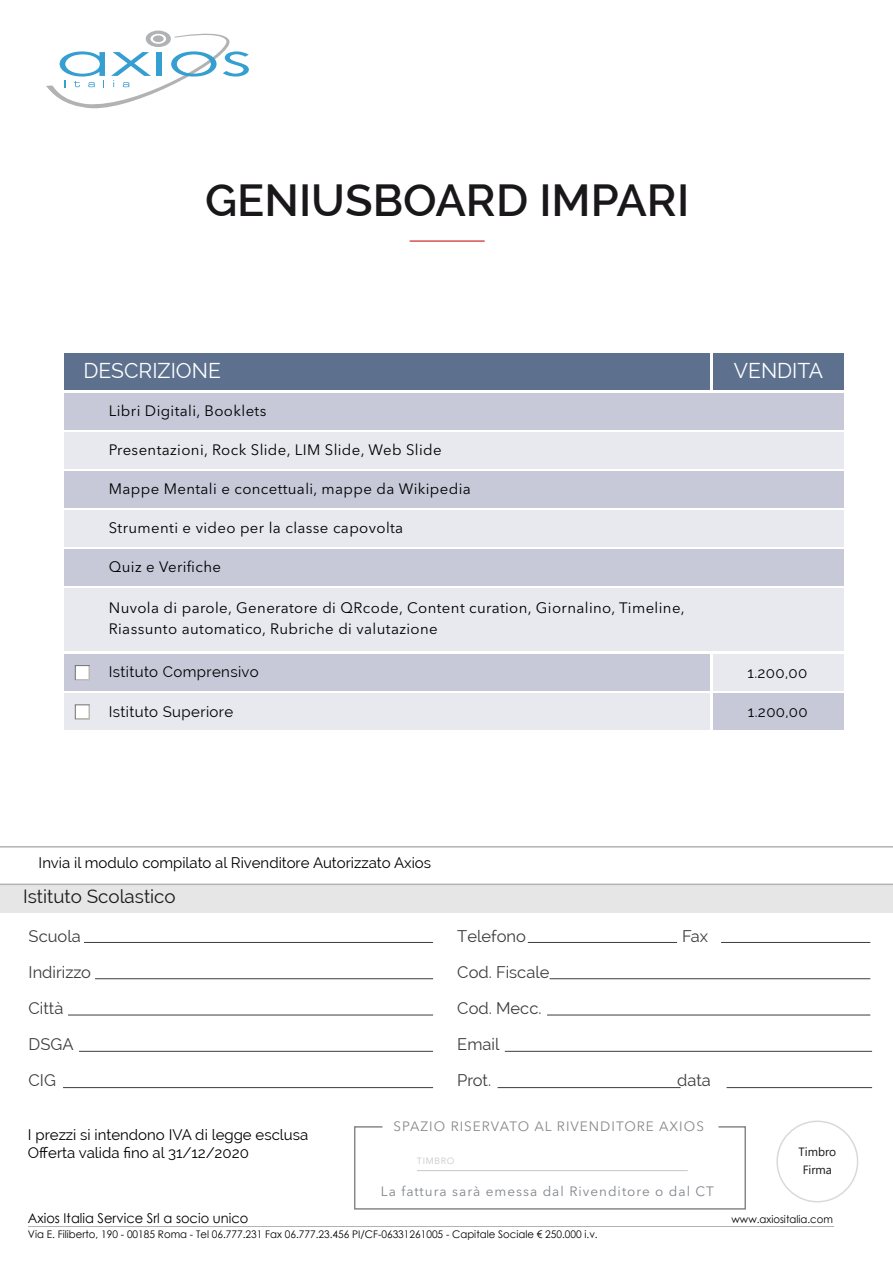
<style>
.page{position:relative;width:893px;height:1263px;background:#fff}
.page>*{position:absolute;margin:0;border:0;box-sizing:border-box;transform-origin:0 0}
.t1{font:600 45px "Raleway";color:#1a171b}
.t2{font:21px "Raleway";color:#fff}
.t3{font:18.75px "Raleway";color:#1a1a1a}
.t4{font:16.5px/36px "Raleway";color:#3d3d3f}
.t5{font:15px/21px "Avenir Next LT Pro";letter-spacing:.025em;color:#000}
.t6{font:15px/18px "Raleway";color:#000}
.t7{font:15px "Raleway";letter-spacing:.025em;color:#000}
.t8{font:13.5px "Avenir Next LT Pro";letter-spacing:.075em;color:#80848a}
.t9{font:13.5px "Avenir Next LT Pro";letter-spacing:.075em;color:#87888a}
.t10{font:13.5px "Century Gothic";color:#000}
.t11{font:12px/18px "Segoe UI";color:#1a171b;text-align:center}
.t12{font:10.5px "Century Gothic";color:#000}
.t13{font:9px "Avenir Next LT Pro";letter-spacing:.075em;color:#c6c7c8}
</style>
<div class="page">
<svg style="left:46px;top:30px;width:203px;height:79px"></svg>
<div style="left:0;top:885px;width:893px;height:27px;background:#e6e6e6"></div>
<hr style="left:0;top:883px;width:893px;height:2px;background:#b3b3b3">
<hr style="left:0;top:846px;width:893px;height:1px;background:#b3b3b3">
<hr style="left:84px;top:942px;width:349px;height:1px;background:#3d3d3f">
<hr style="left:95px;top:978px;width:338px;height:1px;background:#3d3d3f">
<hr style="left:68px;top:1015px;width:365px;height:1px;background:#3d3d3f">
<hr style="left:79px;top:1051px;width:354px;height:1px;background:#3d3d3f">
<hr style="left:63px;top:1087px;width:370px;height:1px;background:#3d3d3f">
<hr style="left:528px;top:942px;width:149px;height:1px;background:#3d3d3f">
<hr style="left:721px;top:942px;width:149px;height:1px;background:#3d3d3f">
<hr style="left:550px;top:978px;width:320px;height:1px;background:#3d3d3f">
<hr style="left:547px;top:1015px;width:323px;height:1px;background:#3d3d3f">
<hr style="left:505px;top:1051px;width:367px;height:1px;background:#3d3d3f">
<hr style="left:498px;top:1087px;width:183px;height:1px;background:#3d3d3f">
<hr style="left:727px;top:1087px;width:145px;height:1px;background:#3d3d3f">
<div style="left:776px;top:1120px;width:82px;height:82px;border:2px solid #d8d9da;border-radius:50%"></div>
<svg style="left:354px;top:1126px;width:392px;height:84px"></svg>
<hr style="left:417px;top:1170px;width:271px;height:1px;background:#c6c7c8">
<hr style="left:410px;top:240px;width:75px;height:2px;background:#d65150">
<div style="left:713px;top:655px;width:131px;height:36px;background:#e8e9ef"></div>
<div style="left:64px;top:694px;width:645px;height:36px;background:#e8e9ef"></div>
<div style="left:713px;top:694px;width:131px;height:36px;background:#c7c9d9"></div>
<div style="left:64px;top:655px;width:645px;height:36px;background:#c7c9d9"></div>
<div style="left:64px;top:432px;width:780px;height:36px;background:#e8e9ef"></div>
<div style="left:64px;top:393px;width:780px;height:36px;background:#c7c9d9"></div>
<div style="left:64px;top:510px;width:780px;height:36px;background:#e8e9ef"></div>
<div style="left:64px;top:471px;width:780px;height:36px;background:#c7c9d9"></div>
<div style="left:64px;top:588px;width:780px;height:62px;background:#e8e9ef"></div>
<div style="left:64px;top:549px;width:780px;height:36px;background:#c7c9d9"></div>
<div style="left:64px;top:354px;width:645px;height:36px;background:#5d718e"></div>
<div style="left:713px;top:354px;width:131px;height:36px;background:#5d718e"></div>
<svg style="left:75px;top:665px;width:15px;height:15px"></svg>
<svg style="left:75px;top:704px;width:15px;height:16px"></svg>
<hr style="left:28px;top:1226px;width:805px;height:1px;background:#b1b2b3">
<h1 class="t1" style="left:205px;top:175px;width:486px">GENIUSBOARD IMPARI</h1>
<h2 class="t2" style="left:83px;top:359px;width:139px">DESCRIZIONE</h2>
<p class="t5" style="left:109px;top:400px;width:159px">Libri Digitali, Booklets</p>
<p class="t5" style="left:109px;top:439px;width:334px">Presentazioni, Rock Slide, LIM Slide, Web Slide</p>
<p class="t5" style="left:109px;top:478px;width:364px">Mappe Mentali e concettuali, mappe da Wikipedia</p>
<p class="t5" style="left:109px;top:517px;width:296px">Strumenti e video per la classe capovolta</p>
<p class="t5" style="left:109px;top:556px;width:114px">Quiz e Verifiche</p>
<p class="t5" style="left:109px;top:598px;width:577px">Nuvola di parole, Generatore di QRcode, Content curation, Giornalino, Timeline,<br>Riassunto automatico, Rubriche di valutazione</p>
<p class="t7" style="left:109px;top:663px;width:151px">Istituto Comprensivo</p>
<p class="t7" style="left:109px;top:702px;width:126px">Istituto Superiore</p>
<h2 class="t2" style="left:734px;top:359px;width:91px">VENDITA</h2>
<p class="t6" style="left:748px;top:664px;width:61px">1.200,00</p>
<p class="t6" style="left:748px;top:702px;width:61px">1.200,00</p>
<p class="t6" style="left:39px;top:853px;width:394px">Invia il modulo compilato al Rivenditore Autorizzato Axios</p>
<p class="t3" style="left:23px;top:886px;width:154px">Istituto Scolastico</p>
<p class="t4" style="left:29px;top:918px;width:64px">Scuola<br>Indirizzo<br>Città<br>DSGA<br>CIG</p>
<p class="t4" style="left:457px;top:918px;width:70px">Telefono</p>
<p class="t4" style="left:682px;top:918px;width:27px">Fax</p>
<p class="t4" style="left:457px;top:954px;width:94px">Cod. Fiscale<br>Cod. Mecc.<br>Email<br>Prot.</p>
<p class="t4" style="left:677px;top:1062px;width:35px">data</p>
<p class="t6" style="left:28px;top:1125px;width:282px">I prezzi si intendono IVA di legge esclusa<br>Offerta valida fino al 31/12/2020</p>
<p class="t9" style="left:393px;top:1118px;width:312px">SPAZIO RISERVATO AL RIVENDITORE AXIOS</p>
<p class="t13" style="left:417px;top:1156px;width:39px">TIMBRO</p>
<p class="t8" style="left:381px;top:1184px;width:335px">La fattura sarà emessa dal Rivenditore o dal CT</p>
<p class="t11" style="left:798px;top:1141px;width:39px">Timbro<br>Firma</p>
<p class="t10" style="left:28px;top:1209px;width:222px">Axios Italia Service Srl a socio unico</p>
<p class="t12" style="left:731px;top:1212px;width:103px">www.axiositalia.com</p>
<p class="t12" style="left:28px;top:1227px;width:571px">Via E. Filiberto, 190 - 00185 Roma - Tel 06.777.231 Fax 06.777.23.456 PI/CF-06331261005 - Capitale Sociale € 250.000 i.v.</p>
</div>
